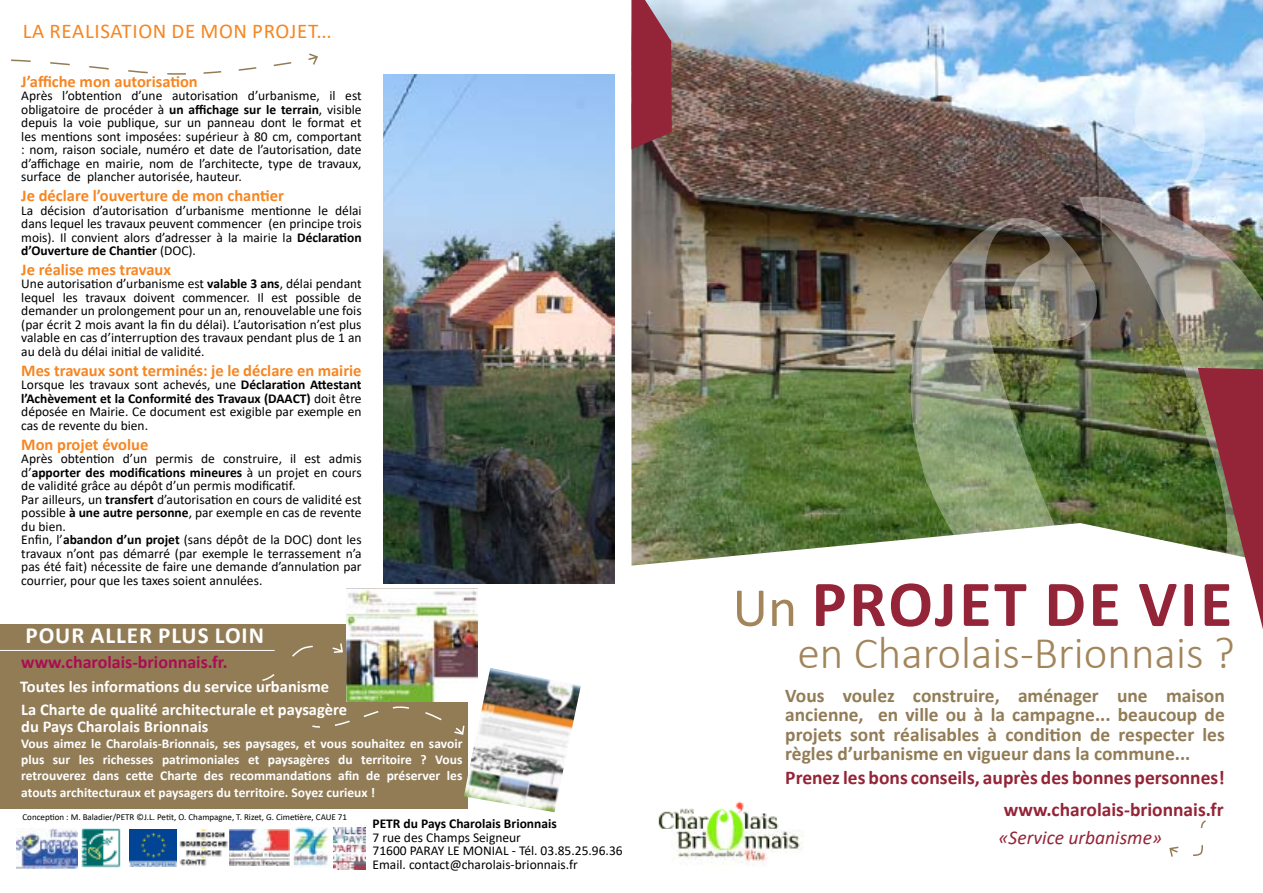
<style>
.page{position:relative;width:1263px;height:893px;background:#fff}
.page>*{position:absolute;margin:0;border:0;box-sizing:border-box;transform-origin:0 0}
.t1{font:700 66px "Calibri";color:#942437}
.t2{font:300 45.3px "Calibri";color:#a2855a}
.t3{font:700 23.1px "Calibri";letter-spacing:.04em;color:#fff}
.t4{font:21px "Calibri";letter-spacing:.03em;color:#f68622}
.t5{font:700 19.5px "Calibri";color:#942437}
.t6{font:italic 19.5px "Calibri";color:#942437}
.t7{font:700 19.35px/19.4px "Calibri";color:#927c56;text-align:justify}
.t8{font:700 18px "Calibri";color:#a90d51}
.t9{font:700 16.5px "Calibri";color:#f68622}
.t10{font:700 16.5px/16.5px "Calibri";color:#fff}
.t11{font:13.5px/13.5px "Calibri";color:#000;text-align:justify}
.t12{font:700 13.5px/16.2px "Calibri";color:#fff;text-align:justify}
.t13{font:700 13.5px "Calibri";color:#000}
.t14{font:9px "Calibri";color:#000}
.s1{font-weight:700}
.s2{font-weight:400;font-size:55.5px;color:#a2855a}
</style>
<div class="page">
<img style="left:16px;top:828px;width:61px;height:40px">
<img style="left:229px;top:830px;width:60px;height:36px">
<img style="left:293px;top:828px;width:37px;height:39px">
<img style="left:333px;top:827px;width:32px;height:42px">
<img style="left:81px;top:828px;width:40px;height:40px">
<img style="left:130px;top:829px;width:47px;height:38px">
<img style="left:179px;top:829px;width:49px;height:37px">
<img style="left:631px;top:0;width:632px;height:566px">
<svg style="left:1122px;top:80px;width:91px;height:109px;background:#cae2f8"></svg>
<img style="left:903px;top:194px;width:360px;height:372px">
<svg style="left:1091px;top:279px;width:5px;height:11px"></svg>
<svg style="left:1169px;top:329px;width:4px;height:8px"></svg>
<svg style="left:1007px;top:401px;width:10px;height:26px"></svg>
<svg style="left:923px;top:468px;width:7px;height:21px"></svg>
<svg style="left:1028px;top:462px;width:10px;height:25px"></svg>
<svg style="left:928px;top:283px;width:10px;height:21px"></svg>
<svg style="left:1158px;top:209px;width:20px;height:10px"></svg>
<svg style="left:1084px;top:210px;width:10px;height:8px"></svg>
<svg style="left:1171px;top:351px;width:92px;height:278px"></svg>
<svg style="left:631px;top:0;width:41px;height:149px;background:#953949"></svg>
<img style="left:658px;top:801px;width:146px;height:64px">
<div style="left:0;top:624px;width:468px;height:184px;background:#927c56"></div>
<hr style="left:0;top:650px;width:275px;height:1px;background:#fff">
<img style="left:464px;top:668px;width:117px;height:144px">
<svg style="left:11px;top:53px;width:307px;height:22px"></svg>
<img style="left:383px;top:75px;width:232px;height:508px">
<svg style="left:1169px;top:820px;width:37px;height:37px"></svg>
<img style="left:346px;top:589px;width:131px;height:113px">
<svg style="left:312px;top:706px;width:153px;height:30px"></svg>
<svg style="left:261px;top:643px;width:82px;height:38px"></svg>
<h3 class="t4" style="left:23px;top:16px;width:310px">LA realisation de mon projet...</h3>
<p class="t9" style="left:21px;top:70px;width:178px">J’affiche mon autorisation</p>
<p class="t11" style="left:21px;top:89px;width:342px">Après l’obtention d’une autorisation d’urbanisme, il est obligatoire de procéder à <span class="s1">un affichage sur le terrain</span>, visible depuis la voie publique, sur un panneau dont le format et les mentions sont imposées: supérieur à 80 cm, comportant : nom, raison sociale, numéro et date de l’autorisation, date d’affichage en mairie, nom de l’architecte, type de travaux, surface de plancher autorisée, hauteur.</p>
<p class="t9" style="left:21px;top:184px;width:264px">Je déclare l’ouverture de mon chantier</p>
<p class="t11" style="left:21px;top:203px;width:342px">La décision d’autorisation d’urbanisme mentionne le délai dans lequel les travaux peuvent commencer (en principe trois mois). Il convient alors d’adresser à la mairie la <span class="s1">Déclaration d’Ouverture de Chantier</span> (DOC).</p>
<p class="t9" style="left:21px;top:258px;width:151px">Je réalise mes travaux</p>
<p class="t11" style="left:21px;top:277px;width:342px">Une autorisation d’urbanisme est <span class="s1">valable 3 ans</span>, délai pendant lequel les travaux doivent commencer. Il est possible de demander un prolongement pour un an, renouvelable une fois (par écrit 2 mois avant la fin du délai). L’autorisation n’est plus valable en cas d’interruption des travaux pendant plus de 1 an au delà du délai initial de validité.</p>
<p class="t9" style="left:21px;top:359px;width:342px">Mes travaux sont terminés: je le déclare en mairie</p>
<p class="t11" style="left:21px;top:378px;width:342px">Lorsque les travaux sont achevés, une <span class="s1">Déclaration Attestant l’Achèvement et la Conformité des Travaux (DAACT)</span> doit être déposée en Mairie. Ce document est exigible par exemple en cas de revente du bien.</p>
<p class="t9" style="left:21px;top:432px;width:129px">Mon projet évolue</p>
<p class="t11" style="left:21px;top:451px;width:342px;text-align:left">Après obtention d’un permis de construire, il est admis d’<span class="s1">apporter des modifications mineures</span> à un projet en cours de validité grâce au dépôt d’un permis modificatif.<br>Par ailleurs, un <span class="s1">transfert</span> d’autorisation en cours de validité est possible <span class="s1">à une autre personne</span>, par exemple en cas de revente du bien.<br>Enfin, l’<span class="s1">abandon d’un projet</span> (sans dépôt de la DOC) dont les travaux n’ont pas démarré (par exemple le terrassement n’a pas été fait) nécessite de faire une demande d’annulation par courrier, pour que les taxes soient annulées.</p>
<h3 class="t3" style="left:26px;top:619px;width:240px">pour aller plus loin</h3>
<h3 class="t8" style="left:21px;top:650px;width:208px">www.charolais-brionnais.fr.</h3>
<p class="t10" style="left:20px;top:678px;width:310px">Toutes les informations du service urbanisme</p>
<p class="t10" style="left:21px;top:701px;width:327px">La Charte de qualité architecturale et paysagère du Pays Charolais Brionnais</p>
<p class="t12" style="left:21px;top:735px;width:443px">Vous aimez le Charolais-Brionnais, ses paysages, et vous souhaitez en savoir plus sur les richesses patrimoniales et paysagères du territoire ? Vous retrouverez dans cette Charte des recommandations afin de préserver les atouts architecturaux et paysagers du territoire. Soyez curieux !</p>
<p class="t14" style="left:22px;top:811px;width:326px">Conception : M. Baladier/PETR ©J.L. Petit, O. Champagne, T. Rizet, G. Cimetière, CAUE 71</p>
<p class="t13" style="left:372px;top:814px;width:186px">PETR du Pays Charolais Brionnais</p>
<p class="t11" style="left:372px;top:830px;width:252px;text-align:left">7 rue des Champs Seigneur<br>71600 PARAY LE MONIAL - Tél. 03.85.25.96.36<br>Email. contact@charolais-brionnais.fr</p>
<h1 class="t1" style="left:732px;top:557px;width:116px"><span class="s2">Un</span> projet</h1>
<h1 class="t1" style="left:1044px;top:557px;width:182px">de vie</h1>
<h2 class="t2" style="left:797px;top:625px;width:439px">en Charolais-Brionnais ?</h2>
<h3 class="t7" style="left:785px;top:686px;width:441px">Vous voulez construire, aménager une maison ancienne, en ville ou à la campagne... beaucoup de projets sont réalisables à condition de respecter les règles d’urbanisme en vigueur dans la commune...</h3>
<h3 class="t5" style="left:785px;top:763px;width:441px">Prenez les bons conseils, auprès des bonnes personnes!</h3>
<h3 class="t5" style="left:1004px;top:796px;width:221px">www.charolais-brionnais.fr</h3>
<h3 class="t6" style="left:998px;top:824px;width:165px">«Service urbanisme»</h3>
</div>
